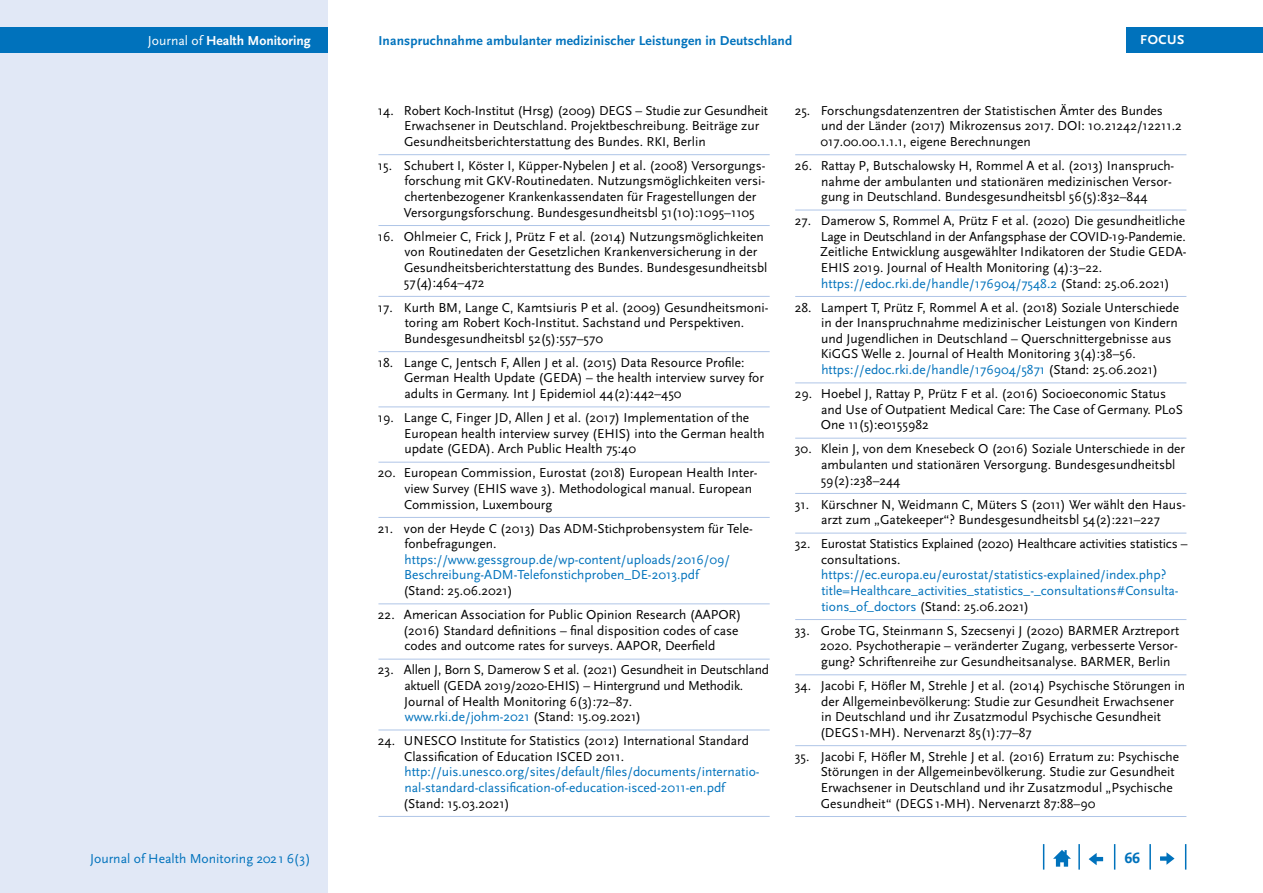
<style>
.page{position:relative;width:1263px;height:893px;background:#fff}
.page>*{position:absolute;margin:0;border:0;box-sizing:border-box;transform-origin:0 0}
.t1{font:700 15.75px "Scala Sans Pro";color:#0072bc}
.t2{font:13.65px "Scala Sans Pro";color:#0072bc}
.t3{font:700 13.65px "Scala Sans Pro";color:#fff}
.Literaturverzeichnis{font:13.5px/15.6px "Scala Sans Pro";color:#000}
.Literaturverzeichnis-2{font:13.5px/15.6px "Scala Sans Pro";color:#0072bc}
.t4{font:700 13.5px "Scala Sans Pro";letter-spacing:.01em;color:#0072bc}
.t5{font:700 13.5px "Scala Sans Pro";letter-spacing:.04em;color:#fff}
.s1{font-weight:400}
.s2{color:#000}
.s3{color:#0072bc}
</style>
<div class="page">
<div style="left:0;top:0;width:327px;height:893px;background:#e1e8f6"></div>
<div style="left:0;top:28px;width:327px;height:25px;background:#0072bc"></div>
<svg style="left:1185px;top:844px;width:1px;height:26px"></svg>
<hr style="left:1149px;top:844px;width:2px;height:26px;background:#0072bc">
<svg style="left:1114px;top:844px;width:1px;height:26px"></svg>
<hr style="left:1078px;top:844px;width:2px;height:26px;background:#0072bc">
<svg style="left:1043px;top:844px;width:1px;height:26px"></svg>
<svg style="left:1053px;top:850px;width:18px;height:17px"></svg>
<svg style="left:1089px;top:853px;width:14px;height:12px"></svg>
<svg style="left:1160px;top:852px;width:14px;height:13px"></svg>
<div style="left:1126px;top:28px;width:137px;height:25px;background:#0072bc"></div>
<hr style="left:795px;top:154px;width:391px;height:1px;background:#afc5e7">
<hr style="left:795px;top:210px;width:391px;height:1px;background:#afc5e7">
<hr style="left:795px;top:296px;width:391px;height:1px;background:#afc5e7">
<hr style="left:795px;top:382px;width:391px;height:1px;background:#afc5e7">
<hr style="left:795px;top:438px;width:391px;height:1px;background:#afc5e7">
<hr style="left:795px;top:493px;width:391px;height:1px;background:#afc5e7">
<hr style="left:795px;top:533px;width:391px;height:1px;background:#afc5e7">
<hr style="left:795px;top:619px;width:391px;height:1px;background:#afc5e7">
<hr style="left:795px;top:674px;width:391px;height:1px;background:#afc5e7">
<hr style="left:795px;top:745px;width:391px;height:1px;background:#afc5e7">
<hr style="left:795px;top:816px;width:391px;height:1px;background:#afc5e7">
<hr style="left:378px;top:154px;width:392px;height:1px;background:#afc5e7">
<hr style="left:378px;top:225px;width:392px;height:1px;background:#afc5e7">
<hr style="left:378px;top:296px;width:392px;height:1px;background:#afc5e7">
<hr style="left:378px;top:351px;width:392px;height:1px;background:#afc5e7">
<hr style="left:378px;top:406px;width:392px;height:1px;background:#afc5e7">
<hr style="left:378px;top:462px;width:392px;height:1px;background:#afc5e7">
<hr style="left:378px;top:517px;width:392px;height:1px;background:#afc5e7">
<hr style="left:378px;top:603px;width:392px;height:1px;background:#afc5e7">
<hr style="left:378px;top:659px;width:392px;height:1px;background:#afc5e7">
<hr style="left:378px;top:730px;width:392px;height:1px;background:#afc5e7">
<hr style="left:378px;top:816px;width:392px;height:1px;background:#afc5e7">
<p class="t3" style="left:148px;top:33px;width:164px"><span class="s1">Journal of</span> Health Monitoring</p>
<p class="t4" style="left:378px;top:33px;width:415px">Inanspruchnahme ambulanter medizinischer Leistungen in Deutschland</p>
<p class="t5" style="left:1140px;top:32px;width:46px">FOCUS</p>
<p class="Literaturverzeichnis" style="left:404px;top:102px;width:366px;text-indent:-26px">14. Robert Koch-Institut (Hrsg) (2009) DEGS – Studie zur Gesundheit<br>Erwachsener in Deutschland. Projektbeschreibung. Beiträge zur<br>Gesundheitsberichterstattung des Bundes. RKI, Berlin</p>
<p class="Literaturverzeichnis" style="left:404px;top:158px;width:363px;text-indent:-26px">15. Schubert I, Köster I, Küpper-Nybelen J et al. (2008) Versorgungs&shy;forschung mit GKV-Routinedaten. Nutzungsmöglichkeiten versi&shy;chertenbezogener Krankenkassendaten für Fragestellungen der Versorgungsforschung. Bundesgesundheitsbl 51(10):1095–1105</p>
<p class="Literaturverzeichnis" style="left:404px;top:228px;width:365px;text-indent:-26px">16. Ohlmeier C, Frick J, Prütz F et al. (2014) Nutzungsmöglichkeiten von Routinedaten der Gesetzlichen Krankenversicherung in der Gesundheitsberichterstattung des Bundes. Bundesgesundheitsbl 57(4):464–472</p>
<p class="Literaturverzeichnis" style="left:404px;top:299px;width:366px;text-indent:-26px">17. Kurth BM, Lange C, Kamtsiuris P et al. (2009) Gesundheitsmoni&shy;toring am Robert Koch-Institut. Sachstand und Perspektiven.<br>Bundesgesundheitsbl 52(5):557–570</p>
<p class="Literaturverzeichnis" style="left:404px;top:355px;width:361px;text-indent:-26px">18. Lange C, Jentsch F, Allen J et al. (2015) Data Resource Profile:<br>German Health Update (GEDA) – the health interview survey for adults in Germany. Int J Epidemiol 44(2):442–450</p>
<p class="Literaturverzeichnis" style="left:404px;top:410px;width:362px;text-indent:-26px">19. Lange C, Finger JD, Allen J et al. (2017) Implementation of the<br>European health interview survey (EHIS) into the German health update (GEDA). Arch Public Health 75:40</p>
<p class="Literaturverzeichnis" style="left:404px;top:465px;width:355px;text-indent:-26px">20. European Commission, Eurostat (2018) European Health Inter&shy;view Survey (EHIS wave 3). Methodological manual. European<br>Commission, Luxembourg</p>
<p class="Literaturverzeichnis-2" style="left:403px;top:520px;width:351px;text-indent:-25px"><span class="s2">21. von der Heyde C (2013) Das ADM-Stichprobensystem für Tele&shy;fonbefragungen. </span>https://www.gessgroup.de/wp-content/uploads/2016/09/ Beschreibung-ADM-Telefonstichproben_DE-2013.pdf<br><span class="s2">(Stand: 25.06.2021)</span></p>
<p class="Literaturverzeichnis" style="left:403px;top:607px;width:340px;text-indent:-25px">22. American Association for Public Opinion Research (AAPOR) (2016) Standard definitions – final disposition codes of case codes and outcome rates for surveys. AAPOR, Deerfield</p>
<p class="Literaturverzeichnis" style="left:404px;top:662px;width:366px;text-indent:-26px">23. Allen J, Born S, Damerow S et al. (2021) Gesundheit in Deutschland aktuell (GEDA 2019/2020-EHIS) – Hintergrund und Methodik.<br>Journal of Health Monitoring 6(3):72–87.<br><span class="s3">www.rki.de/johm-2021</span> (Stand: 15.09.2021)</p>
<p class="Literaturverzeichnis-2" style="left:403px;top:733px;width:358px;text-indent:-25px"><span class="s2">24. UNESCO Institute for Statistics (2012) International Standard Classification of Education ISCED 2011. </span>http://uis.unesco.org/sites/default/files/documents/internatio&shy;nal-standard-classification-of-education-isced-2011-en.pdf <span class="s2">(Stand: 15.03.2021)</span></p>
<p class="Literaturverzeichnis" style="left:820px;top:102px;width:363px;text-indent:-26px">25. Forschungsdatenzentren der Statistischen Ämter des Bundes und der Länder (2017) Mikrozensus 2017. DOI: 10.21242/12211.2<br>017.00.00.1.1.1, eigene Berechnungen</p>
<p class="Literaturverzeichnis" style="left:821px;top:158px;width:355px;text-indent:-26px">26. Rattay P, Butschalowsky H, Rommel A et al. (2013) Inanspruch&shy;nahme der ambulanten und stationären medizinischen Versor&shy;gung in Deutschland. Bundesgesundheitsbl 56(5):832–844</p>
<p class="Literaturverzeichnis" style="left:820px;top:213px;width:368px;text-indent:-26px">27. Damerow S, Rommel A, Prütz F et al. (2020) Die gesundheitliche Lage in Deutschland in der Anfangsphase der COVID-19-Pandemie.<br>Zeitliche Entwicklung ausgewählter Indikatoren der Studie GEDA-EHIS 2019. Journal of Health Monitoring (4):3–22. <span class="s3">https://edoc.rki.de/handle/176904/7548.2</span> (Stand: 25.06.2021)</p>
<p class="Literaturverzeichnis" style="left:821px;top:299px;width:360px;text-indent:-26px">28. Lampert T, Prütz F, Rommel A et al. (2018) Soziale Unterschiede in der Inanspruchnahme medizinischer Leistungen von Kindern und Jugendlichen in Deutschland – Querschnittergebnisse aus KiGGS Welle 2. Journal of Health Monitoring 3(4):38–56. <span class="s3">https://edoc.rki.de/handle/176904/5871</span> (Stand: 25.06.2021)</p>
<p class="Literaturverzeichnis" style="left:821px;top:386px;width:363px;text-indent:-26px">29. Hoebel J, Rattay P, Prütz F et al. (2016) Socioeconomic Status and Use of Outpatient Medical Care: The Case of Germany. PLoS<br>One 11(5):e0155982</p>
<p class="Literaturverzeichnis" style="left:821px;top:441px;width:366px;text-indent:-26px">30. Klein J, von dem Knesebeck O (2016) Soziale Unterschiede in der ambulanten und stationären Versorgung. Bundesgesundheitsbl<br>59(2):238–244</p>
<p class="Literaturverzeichnis" style="left:795px;top:496px;width:393px;text-align:center">31. Kürschner N, Weidmann C, Müters S (2011) Wer wählt den Haus&shy;arzt zum „Gatekeeper“? Bundesgesundheitsbl 54(2):221–227</p>
<p class="Literaturverzeichnis-2" style="left:821px;top:536px;width:368px;text-indent:-26px"><span class="s2">32. Eurostat Statistics Explained (2020) Healthcare activities statistics – consultations. </span>https://ec.europa.eu/eurostat/statistics-explained/index.php? title=Healthcare_activities_statistics_-_consultations#Consulta&shy;tions_of_doctors <span class="s2">(Stand: 25.06.2021)</span></p>
<p class="Literaturverzeichnis" style="left:820px;top:622px;width:360px;text-align:justify;text-indent:-25px">33. Grobe TG, Steinmann S, Szecsenyi J (2020) BARMER Arztreport 2020. Psychotherapie – veränderter Zugang, verbesserte Versor&shy;gung? Schriftenreihe zur Gesundheitsanalyse. BARMER, Berlin</p>
<p class="Literaturverzeichnis" style="left:820px;top:678px;width:367px;text-indent:-25px">34. Jacobi F, Höfler M, Strehle J et al. (2014) Psychische Störungen in der Allgemeinbevölkerung: Studie zur Gesundheit Erwachsener in Deutschland und ihr Zusatzmodul Psychische Gesundheit (DEGS1-MH). Nervenarzt 85(1):77–87</p>
<p class="Literaturverzeichnis" style="left:821px;top:749px;width:360px;text-indent:-26px">35. Jacobi F, Höfler M, Strehle J et al. (2016) Erratum zu: Psychische Störungen in der Allgemeinbevölkerung. Studie zur Gesundheit Erwachsener in Deutschland und ihr Zusatzmodul „Psychische Gesundheit“ (DEGS1-MH). Nervenarzt 87:88–90</p>
<p class="t2" style="left:90px;top:850px;width:222px">Journal of Health Monitoring 2021 6(3)</p>
<p class="t1" style="left:1124px;top:849px;width:17px">66</p>
</div>
